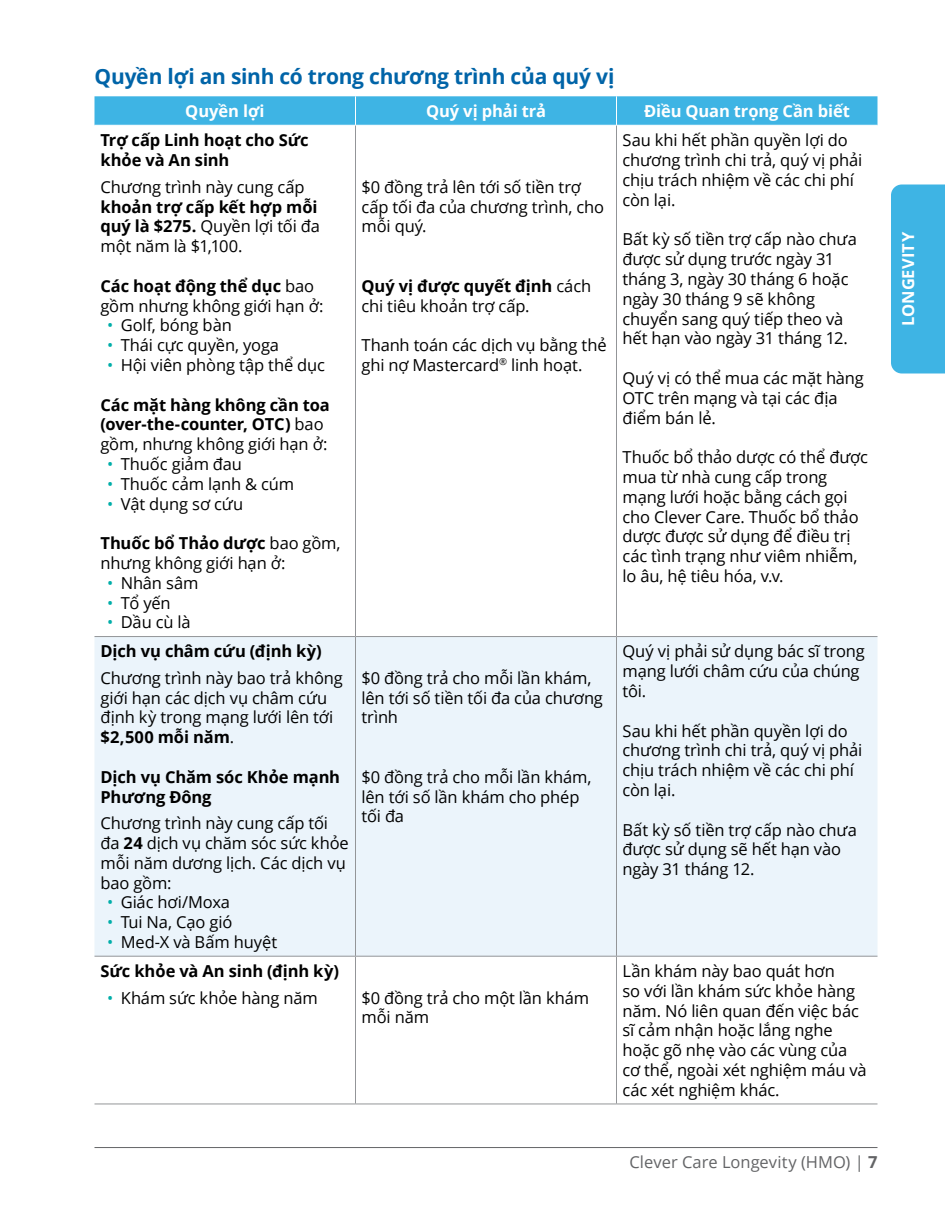
<style>
.page{position:relative;width:945px;height:1215px;background:#fff}
.page>*{position:absolute;margin:0;border:0;box-sizing:border-box;transform-origin:0 0}
.t1{font:700 21px "Open Sans";letter-spacing:-.01em;color:#0064a8}
.t2{font:16.5px/19.8px "Open Sans";letter-spacing:-.01em;color:#000}
.t3{font:700 16.5px/19.8px "Open Sans";letter-spacing:-.005em;color:#000}
.t4{font:700 16.5px "Open Sans";letter-spacing:-.005em;color:#fff}
.t5{font:16.5px "Open Sans";color:#636466}
.s1{font-weight:400}
.s2{font-weight:700}
.s3{color:#00aea9}
</style>
<div class="page">
<div style="left:891px;top:184px;width:54px;height:190px;background:#3eb4e4"></div>
<hr style="left:94px;top:1147px;width:784px;height:1px;background:#636466">
<div style="left:94px;top:637px;width:784px;height:319px;background:#ebf4fb"></div>
<svg style="left:94px;top:96px;width:784px;height:29px;background:#42b5e4"></svg>
<hr style="left:355px;top:126px;width:1px;height:510px;background:#939598">
<hr style="left:616px;top:126px;width:1px;height:510px;background:#939598">
<hr style="left:94px;top:636px;width:262px;height:1px;background:#939598">
<hr style="left:356px;top:636px;width:260px;height:1px;background:#939598">
<hr style="left:355px;top:637px;width:1px;height:319px;background:#939598">
<hr style="left:616px;top:636px;width:262px;height:1px;background:#939598">
<hr style="left:616px;top:637px;width:1px;height:319px;background:#939598">
<hr style="left:94px;top:956px;width:262px;height:1px;background:#939598">
<hr style="left:356px;top:956px;width:260px;height:1px;background:#939598">
<hr style="left:355px;top:957px;width:1px;height:147px;background:#939598">
<hr style="left:616px;top:956px;width:262px;height:1px;background:#939598">
<hr style="left:616px;top:957px;width:1px;height:147px;background:#939598">
<hr style="left:94px;top:1104px;width:262px;height:1px;background:#939598">
<hr style="left:356px;top:1104px;width:260px;height:1px;background:#939598">
<hr style="left:616px;top:1104px;width:262px;height:1px;background:#939598">
<p class="t1" style="left:94px;top:61px;width:521px">Quyền lợi an sinh có trong chương trình của quý vị</p>
<p class="t4" style="left:185px;top:99px;width:81px">Quyền lợi</p>
<p class="t4" style="left:426px;top:99px;width:121px">Quý vị phải trả</p>
<p class="t4" style="left:644px;top:99px;width:208px">Điều Quan trọng Cần biết</p>
<p class="t3" style="left:101px;top:130px;width:210px">Trợ cấp Linh hoạt cho Sức khỏe và An sinh</p>
<p class="t2" style="left:101px;top:176px;width:206px">Chương trình này cung cấp</p>
<p class="t3" style="left:101px;top:196px;width:221px">khoản trợ cấp kết hợp mỗi quý là $275. <span class="s1">Quyền lợi tối đa một năm là $1,100.</span></p>
<p class="t2" style="left:101px;top:275px;width:224px"><span class="s2">Các hoạt động thể dục</span> bao gồm nhưng không giới hạn ở:</p>
<p class="t2" style="left:107px;top:315px;width:126px"><span class="s3">•</span> Golf, bóng bàn</p>
<p class="t2" style="left:107px;top:335px;width:173px"><span class="s3">•</span> Thái cực quyền, yoga</p>
<p class="t2" style="left:107px;top:355px;width:219px"><span class="s3">•</span> Hội viên phòng tập thể dục</p>
<p class="t3" style="left:101px;top:394px;width:231px">Các mặt hàng không cần toa (over-the-counter, OTC) <span class="s1">bao gồm, nhưng không giới hạn ở:</span></p>
<p class="t2" style="left:107px;top:454px;width:136px"><span class="s3">•</span> Thuốc giảm đau</p>
<p class="t2" style="left:107px;top:473px;width:188px"><span class="s3">•</span> Thuốc cảm lạnh &amp; cúm</p>
<p class="t2" style="left:107px;top:493px;width:138px"><span class="s3">•</span> Vật dụng sơ cứu</p>
<p class="t2" style="left:101px;top:533px;width:242px"><span class="s2">Thuốc bổ Thảo dược</span> bao gồm, nhưng không giới hạn ở:</p>
<p class="t2" style="left:107px;top:572px;width:93px"><span class="s3">•</span> Nhân sâm</p>
<p class="t2" style="left:107px;top:592px;width:65px"><span class="s3">•</span> Tổ yến</p>
<p class="t2" style="left:107px;top:612px;width:85px"><span class="s3">•</span> Dầu cù là</p>
<p class="t2" style="left:623px;top:130px;width:241px">Sau khi hết phần quyền lợi do chương trình chi trả, quý vị phải chịu trách nhiệm về các chi phí còn lại.</p>
<p class="t2" style="left:623px;top:229px;width:236px">Bất kỳ số tiền trợ cấp nào chưa được sử dụng trước ngày 31 tháng 3, ngày 30 tháng 6 hoặc ngày 30 tháng 9 sẽ không chuyển sang quý tiếp theo và hết hạn vào ngày 31 tháng 12.</p>
<p class="t2" style="left:623px;top:368px;width:243px">Quý vị có thể mua các mặt hàng<br>OTC trên mạng và tại các địa điểm bán lẻ.</p>
<p class="t2" style="left:623px;top:447px;width:247px">Thuốc bổ thảo dược có thể được mua từ nhà cung cấp trong mạng lưới hoặc bằng cách gọi cho Clever Care. Thuốc bổ thảo dược được sử dụng để điều trị các tình trạng như viêm nhiễm, lo âu, hệ tiêu hóa, v.v.</p>
<p class="t2" style="left:362px;top:176px;width:244px">$0 đồng trả lên tới số tiền trợ cấp tối đa của chương trình, cho mỗi quý.</p>
<p class="t2" style="left:362px;top:275px;width:231px"><span class="s2">Quý vị được quyết định</span> cách chi tiêu khoản trợ cấp.</p>
<p class="t2" style="left:362px;top:335px;width:247px">Thanh toán các dịch vụ bằng thẻ ghi nợ Mastercard<sup>®</sup> linh hoạt.</p>
<p class="t3" style="left:101px;top:641px;width:223px">Dịch vụ châm cứu (định kỳ)</p>
<p class="t2" style="left:101px;top:668px;width:244px">Chương trình này bao trả không giới hạn các dịch vụ châm cứu định kỳ trong mạng lưới lên tới <span class="s2">$2,500 mỗi năm</span>.</p>
<p class="t3" style="left:101px;top:767px;width:241px">Dịch vụ Chăm sóc Khỏe mạnh<br>Phương Đông</p>
<p class="t2" style="left:101px;top:813px;width:250px">Chương trình này cung cấp tối đa <span class="s2">24</span> dịch vụ chăm sóc sức khỏe mỗi năm dương lịch. Các dịch vụ bao gồm:</p>
<p class="t2" style="left:107px;top:892px;width:124px"><span class="s3">•</span> Giác hơi/Moxa</p>
<p class="t2" style="left:107px;top:912px;width:127px"><span class="s3">•</span> Tui Na, Cạo gió</p>
<p class="t2" style="left:107px;top:932px;width:171px"><span class="s3">•</span> Med-X và Bấm huyệt</p>
<p class="t2" style="left:362px;top:668px;width:243px">$0 đồng trả cho mỗi lần khám, lên tới số tiền tối đa của chương trình</p>
<p class="t2" style="left:362px;top:767px;width:231px">$0 đồng trả cho mỗi lần khám, lên tới số lần khám cho phép tối đa</p>
<p class="t3" style="left:101px;top:961px;width:240px">Sức khỏe và An sinh (định kỳ)</p>
<p class="t2" style="left:107px;top:987px;width:212px"><span class="s3">•</span> Khám sức khỏe hàng năm</p>
<p class="t2" style="left:362px;top:987px;width:229px">$0 đồng trả cho một lần khám mỗi năm</p>
<p class="t2" style="left:623px;top:641px;width:244px">Quý vị phải sử dụng bác sĩ trong mạng lưới châm cứu của chúng tôi.</p>
<p class="t2" style="left:623px;top:720px;width:241px">Sau khi hết phần quyền lợi do chương trình chi trả, quý vị phải chịu trách nhiệm về các chi phí còn lại.</p>
<p class="t2" style="left:623px;top:819px;width:236px">Bất kỳ số tiền trợ cấp nào chưa được sử dụng sẽ hết hạn vào ngày 31 tháng 12.</p>
<p class="t2" style="left:623px;top:961px;width:246px">Lần khám này bao quát hơn<br>so với lần khám sức khỏe hàng năm. Nó liên quan đến việc bác sĩ cảm nhận hoặc lắng nghe hoặc gõ nhẹ vào các vùng của cơ thể, ngoài xét nghiệm máu và các xét nghiệm khác.</p>
<p class="t5" style="left:629px;top:1151px;width:250px">Clever Care Longevity (HMO) | <span class="s2">7</span></p>
<p class="t4" style="left:896px;top:326px;width:95px;rotate:-90deg">LONGEVITY</p>
</div>
